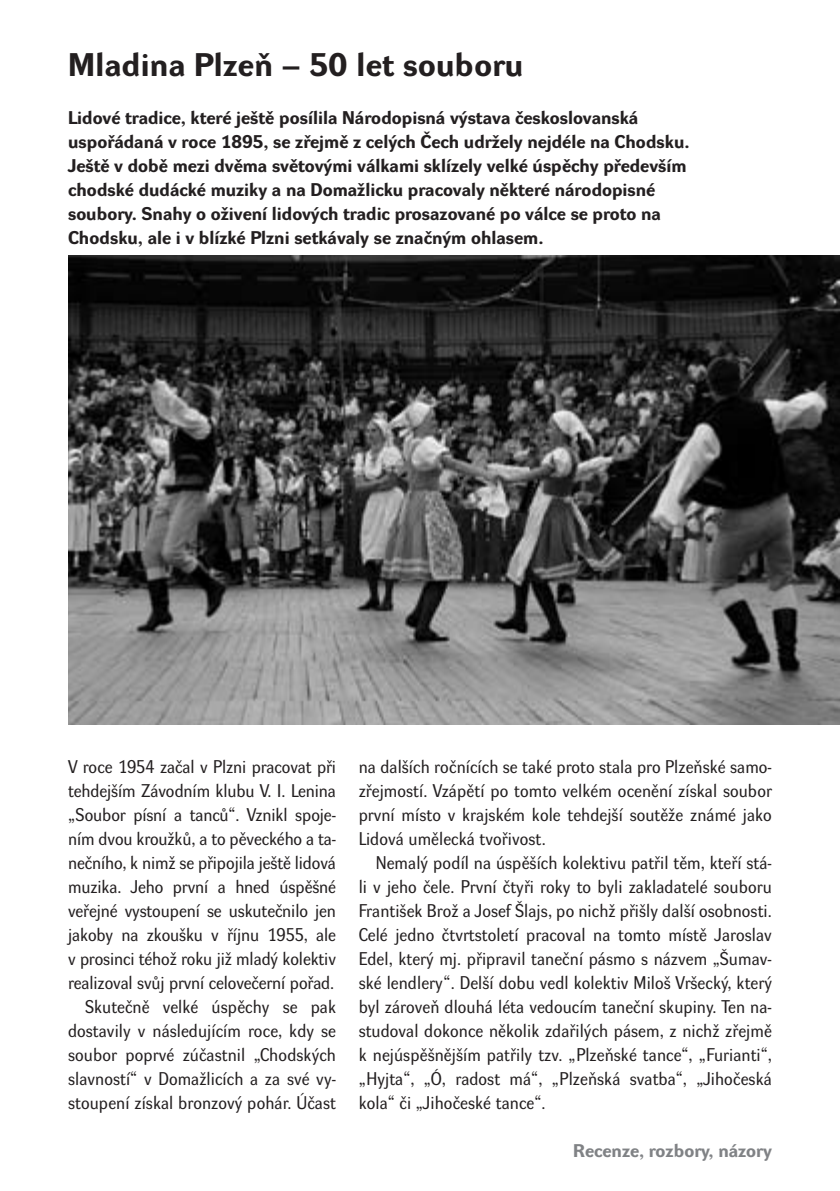
<style>
.page{position:relative;width:840px;height:1191px;background:#fff}
.page>*{position:absolute;margin:0;border:0;box-sizing:border-box;transform-origin:0 0}
.Nadpis_článku{font:700 32px "Dyna Grotesk RECE";letter-spacing:.01em;color:#231f20}
.ZTsans_cond{font:18px/24px "Dyna Grotesk RCE";letter-spacing:.005em;color:#231f20;text-align:justify}
.Perex{font:700 18px/24px "Dyna Grotesk RECE";color:#231f20}
.ZTsans_cond_-_BO{font:18px/24px "Dyna Grotesk RCE";letter-spacing:-.005em;color:#231f20;text-align:justify}
.Zápatí{font:700 18px "Dyna Grotesk RECE";color:#808285}
</style>
<div class="page">
<img style="left:68px;top:256px;width:771px;height:468px">
<p class="Nadpis_článku" style="left:68px;top:47px;width:456px">Mladina Plzeň – 50 let souboru</p>
<p class="Perex" style="left:68px;top:108px;width:622px">Lidové tradice, které ještě posílila Národopisná výstava českoslovanská uspořádaná v roce 1895, se zřejmě z celých Čech udržely nejdéle na Chodsku.<br>Ještě v době mezi dvěma světovými válkami sklízely velké úspěchy především chodské dudácké muziky a na Domažlicku pracovaly některé národopisné soubory. Snahy o oživení lidových tradic prosazované po válce se proto na Chodsku, ale i v blízké Plzni setkávaly se značným ohlasem.</p>
<p class="ZTsans_cond_-_BO" style="left:68px;top:756px;width:269px">V roce 1954 začal v Plzni pracovat při tehdejším Závodním klubu V. I. Lenina „Soubor písní a tanců“. Vznikl spoje&shy;ním dvou kroužků, a to pěveckého a ta&shy;nečního, k nimž se připojila ještě lidová muzika. Jeho první a hned úspěšné veřejné vystoupení se uskutečnilo jen jakoby na zkoušku v říjnu 1955, ale v prosinci téhož roku již mladý kolektiv realizoval svůj první celovečerní pořad.</p>
<p class="ZTsans_cond" style="left:68px;top:996px;width:269px;text-indent:17px">Skutečně velké úspěchy se pak dostavily v následujícím roce, kdy se soubor poprvé zúčastnil „Chodských slavností“ v Domažlicích a za své vy&shy;stoupení získal bronzový pohár. Účast</p>
<p class="ZTsans_cond" style="left:358px;top:756px;width:414px">na dalších ročnících se také proto stala pro Plzeňské samo&shy;zřejmostí. Vzápětí po tomto velkém ocenění získal soubor první místo v krajském kole tehdejší soutěže známé jako Lidová umělecká tvořivost.</p>
<p class="ZTsans_cond" style="left:358px;top:852px;width:414px;text-indent:17px">Nemalý podíl na úspěších kolektivu patřil těm, kteří stá&shy;li v jeho čele. První čtyři roky to byli zakladatelé souboru František Brož a Josef Šlajs, po nichž přišly další osobnosti.<br>Celé jedno čtvrtstoletí pracoval na tomto místě Jaroslav Edel, který mj. připravil taneční pásmo s názvem „Šumav&shy;ské lendlery“. Delší dobu vedl kolektiv Miloš Vršecký, který byl zároveň dlouhá léta vedoucím taneční skupiny. Ten na&shy;studoval dokonce několik zdařilých pásem, z nichž zřejmě k nejúspěšnějším patřily tzv. „Plzeňské tance“, „Furianti“, „Hyjta“, „Ó, radost má“, „Plzeňská svatba“, „Jihočeská kola“ či „Jihočeské tance“.</p>
<p class="Zápatí" style="left:573px;top:1140px;width:200px">Recenze, rozbory, názory</p>
</div>
